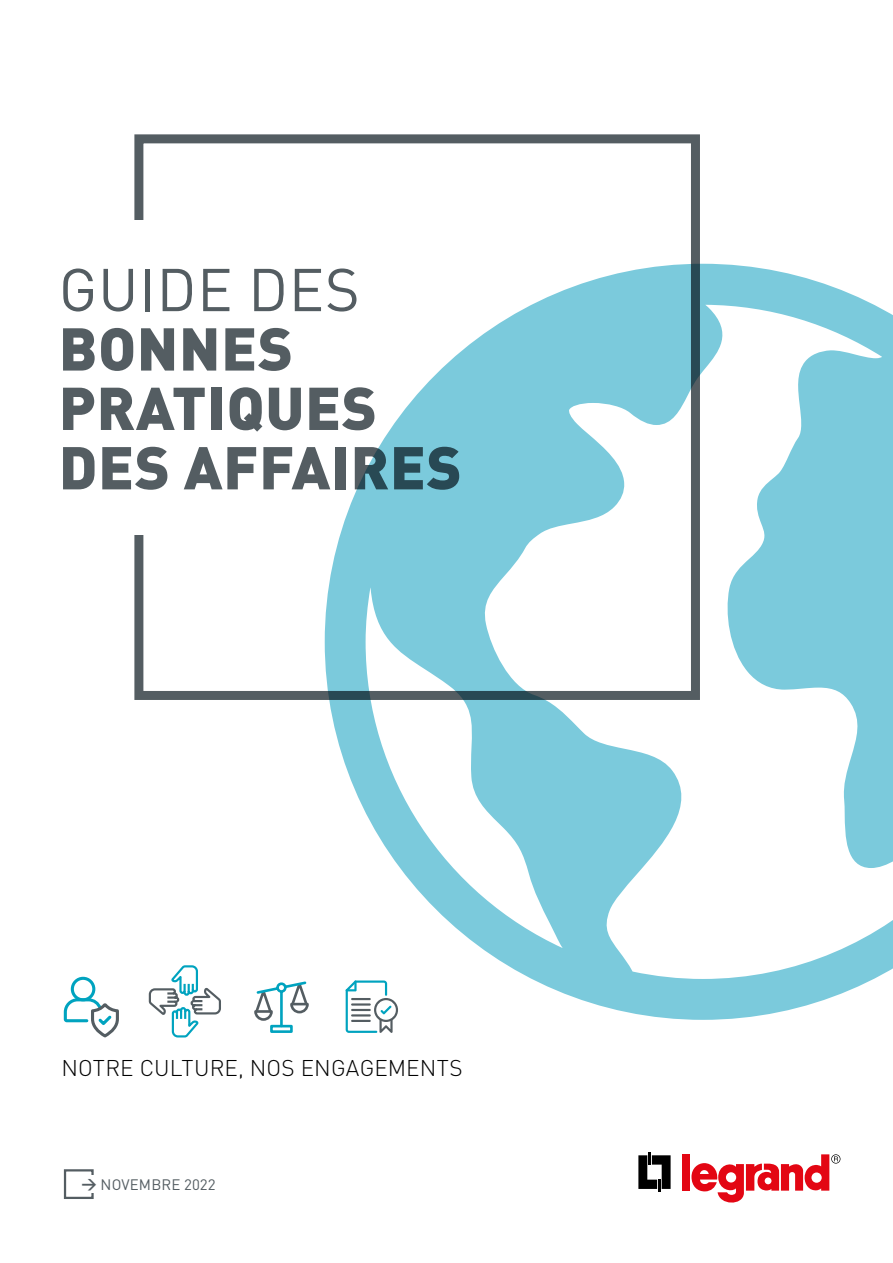
<style>
.page{position:relative;width:893px;height:1263px;background:#fff}
.page>*{position:absolute;margin:0;border:0;box-sizing:border-box;transform-origin:0 0}
.t1{font:900 59.4px/59.4px "DIN Pro";letter-spacing:.01em;color:#545d62}
.t2{font:59.4px "DIN Pro";letter-spacing:.01em;color:#545d62}
.t3{font:300 22.5px "DIN Pro";letter-spacing:.005em;color:#000}
.t4{font:15px "DIN Pro";letter-spacing:.01em;color:#545d62}
.s1{font-weight:700}
</style>
<div class="page">
<svg style="left:638px;top:1152px;width:33px;height:40px"></svg>
<div style="left:682px;top:1154px;width:8px;height:36px;background:#e30613"></div>
<svg style="left:691px;top:1154px;width:149px;height:48px"></svg>
<div style="left:134px;top:134px;width:566px;height:566px;border:9px solid #545d62"></div>
<div style="left:109px;top:220px;width:95px;height:315px;background:#fff"></div>
<svg style="left:325px;top:264px;width:568px;height:756px"></svg>
<div style="left:64px;top:1169px;width:30px;height:30px;border:2px solid #545d62"></div>
<div style="left:73px;top:1175px;width:95px;height:18px;background:#fff"></div>
<div style="left:71px;top:977px;width:24px;height:24px;border:3px solid #00a3bf;border-radius:50%"></div>
<svg style="left:63px;top:997px;width:56px;height:41px"></svg>
<svg style="left:346px;top:980px;width:52px;height:53px"></svg>
<hr style="left:351px;top:998px;width:20px;height:2px;background:#545d62">
<hr style="left:351px;top:1003px;width:20px;height:2px;background:#545d62">
<hr style="left:351px;top:1009px;width:20px;height:2px;background:#545d62">
<hr style="left:351px;top:1014px;width:20px;height:2px;background:#545d62">
<hr style="left:351px;top:1020px;width:20px;height:2px;background:#545d62">
<svg style="left:148px;top:965px;width:73px;height:73px"></svg>
<svg style="left:254px;top:981px;width:55px;height:44px"></svg>
<div style="left:270px;top:1025px;width:23px;height:8px;border:3px solid #00a3bf"></div>
<h1 class="t2" style="left:59px;top:249px;width:303px">GUIDE DES</h1>
<h1 class="t1" style="left:59px;top:317px;width:404px">BONNES<br>PRATIQUES<br>DES AFFAIRES</h1>
<p class="t3" style="left:61px;top:1053px;width:403px">NOTRE CULTURE, NOS ENGAGEMENTS</p>
<p class="t4" style="left:81px;top:1174px;width:136px"><span class="s1">→</span> NOVEMBRE 2022</p>
</div>
